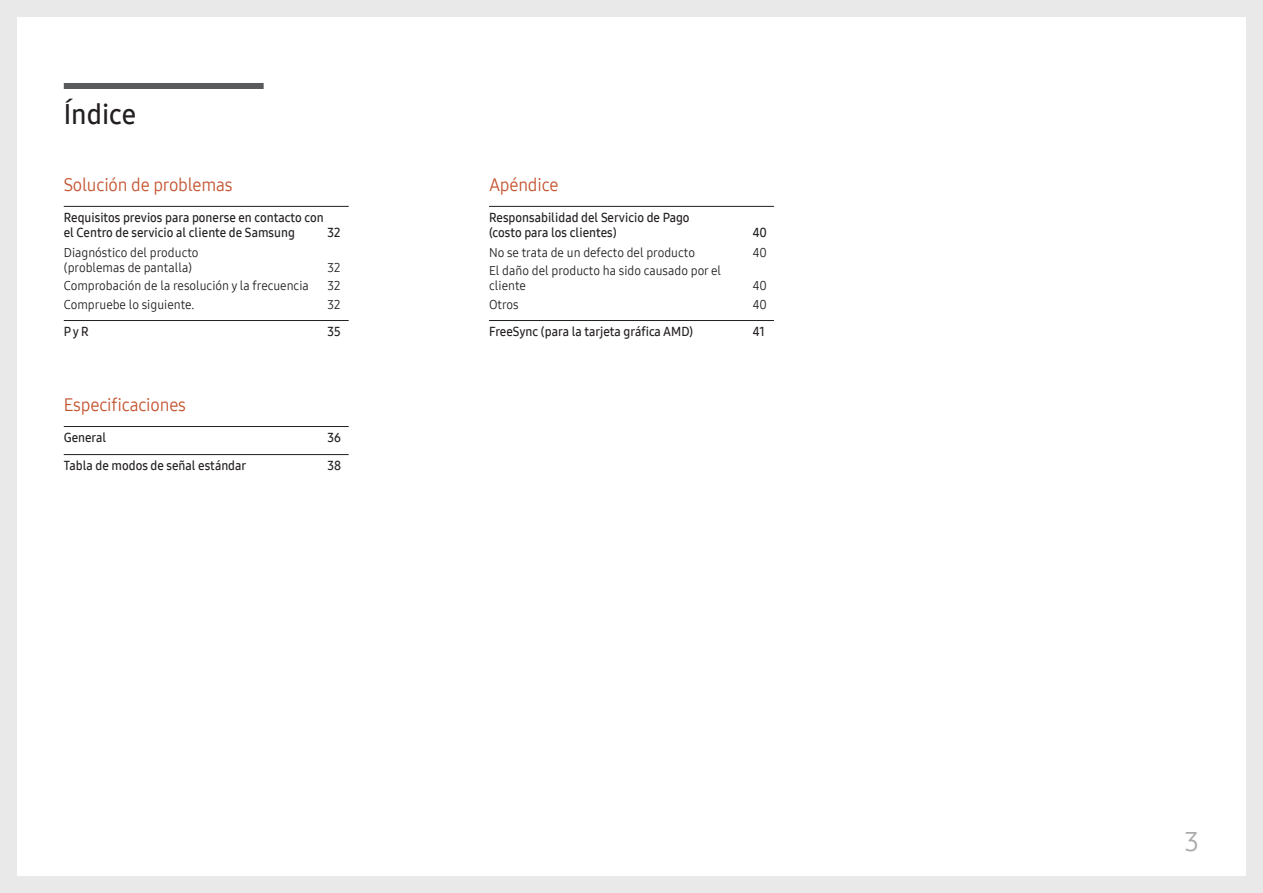
<style>
.page{position:relative;width:1263px;height:893px;background:#fff}
.page>*{position:absolute;margin:0;border:0;box-sizing:border-box;transform-origin:0 0}
.Table_of_contents{font:27.75px "Samsung One 600";color:#231f20}
.t1{font:27px "Samsung One 400";color:#a8aaad}
.t2{font:18px "Samsung One 400";letter-spacing:-.01em;color:#c4532f;scale:.96 1}
.t3{font:12.75px/15.3px "Samsung One 600";color:#231f20;scale:.96 1}
.t4{font:12.75px/15.3px "Samsung One 400";color:#231f20;scale:.96 1}
</style>
<div class="page">
<div style="left:0;top:0;width:1263px;height:17px;background:#e9e9e9"></div>
<div style="left:0;top:876px;width:1263px;height:17px;background:#e9e9e9"></div>
<div style="left:0;top:0;width:17px;height:893px;background:#e9e9e9"></div>
<div style="left:1246px;top:0;width:17px;height:893px;background:#e9e9e9"></div>
<div style="left:64px;top:83px;width:200px;height:6px;background:#595a5b"></div>
<hr style="left:64px;top:206px;width:285px;height:1px;background:#231f20">
<hr style="left:64px;top:320px;width:285px;height:1px;background:#231f20">
<hr style="left:64px;top:426px;width:285px;height:1px;background:#231f20">
<hr style="left:64px;top:454px;width:285px;height:1px;background:#231f20">
<hr style="left:489px;top:206px;width:285px;height:1px;background:#231f20">
<hr style="left:489px;top:320px;width:285px;height:1px;background:#231f20">
<p class="Table_of_contents" style="left:64px;top:96px;width:74px">Índice</p>
<p class="t2" style="left:64px;top:172px;width:177px">Solución de problemas</p>
<p class="t3" style="left:64px;top:209px;width:272px">Requisitos previos para ponerse en contacto con el Centro de servicio al cliente de Samsung</p>
<p class="t3" style="left:327px;top:225px;width:15px">32</p>
<p class="t4" style="left:64px;top:244px;width:142px">Diagnóstico del producto (problemas de pantalla)</p>
<p class="t4" style="left:327px;top:260px;width:15px">32</p>
<p class="t4" style="left:64px;top:278px;width:257px">Comprobación de la resolución y la frecuencia</p>
<p class="t4" style="left:327px;top:278px;width:15px">32</p>
<p class="t4" style="left:64px;top:297px;width:138px">Compruebe lo siguiente.</p>
<p class="t4" style="left:327px;top:297px;width:15px">32</p>
<p class="t3" style="left:64px;top:324px;width:27px">P y R</p>
<p class="t3" style="left:327px;top:324px;width:15px">35</p>
<p class="t2" style="left:64px;top:392px;width:129px">Especificaciones</p>
<p class="t3" style="left:64px;top:430px;width:46px">General</p>
<p class="t3" style="left:327px;top:430px;width:16px">36</p>
<p class="t3" style="left:64px;top:458px;width:192px">Tabla de modos de señal estándar</p>
<p class="t3" style="left:327px;top:458px;width:16px">38</p>
<p class="t2" style="left:489px;top:172px;width:74px">Apéndice</p>
<p class="t3" style="left:489px;top:209px;width:210px">Responsabilidad del Servicio de Pago (costo para los clientes)</p>
<p class="t3" style="left:753px;top:225px;width:16px">40</p>
<p class="t4" style="left:489px;top:244px;width:216px">No se trata de un defecto del producto</p>
<p class="t4" style="left:753px;top:244px;width:16px">40</p>
<p class="t4" style="left:489px;top:263px;width:243px">El daño del producto ha sido causado por el cliente</p>
<p class="t4" style="left:753px;top:278px;width:16px">40</p>
<p class="t4" style="left:489px;top:297px;width:32px">Otros</p>
<p class="t4" style="left:753px;top:297px;width:16px">40</p>
<p class="t3" style="left:489px;top:324px;width:214px">FreeSync (para la tarjeta gráfica AMD)</p>
<p class="t3" style="left:753px;top:324px;width:14px">41</p>
<h2 class="t1" style="left:1184px;top:823px;width:16px">3</h2>
</div>
